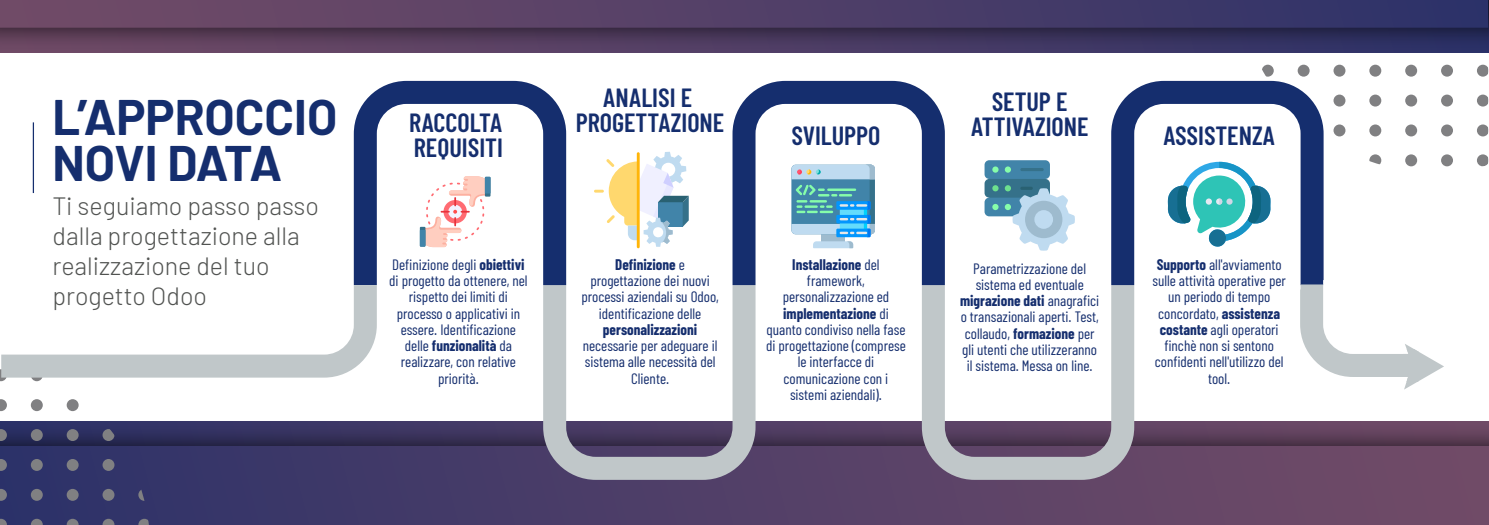
<style>
.page{position:relative;width:1489px;height:525px;background:#fff}
.page>*{position:absolute;margin:0;border:0;box-sizing:border-box;transform-origin:0 0}
.t1{font:700 48.75px/46.2px "Barlow";color:#152e6e}
.t2{font:600 26.25px/25px "Barlow Condensed";color:#152e6e;text-align:center}
.t3{font:300 25px/30px "Barlow";color:#515351}
.t4{font:15px/16.2px "Barlow Condensed";color:#152e6e;text-align:center}
.t5{font:700 15px "Barlow Condensed";color:#152e6e}
.s1{font-weight:700}
</style>
<div class="page">
<div style="left:1262px;top:65px;width:12px;height:12px;background:#808082;border-radius:50%"></div>
<div style="left:1298px;top:65px;width:12px;height:12px;background:#808082;border-radius:50%"></div>
<div style="left:1333px;top:65px;width:12px;height:12px;background:#808082;border-radius:50%"></div>
<div style="left:1369px;top:65px;width:12px;height:12px;background:#808082;border-radius:50%"></div>
<div style="left:1405px;top:65px;width:12px;height:12px;background:#808082;border-radius:50%"></div>
<div style="left:1441px;top:65px;width:12px;height:12px;background:#808082;border-radius:50%"></div>
<div style="left:1477px;top:65px;width:11px;height:12px;background:#808082;border-radius:50%"></div>
<div style="left:1333px;top:94px;width:12px;height:12px;background:#808082;border-radius:50%"></div>
<div style="left:1369px;top:94px;width:12px;height:12px;background:#808082;border-radius:50%"></div>
<div style="left:1405px;top:94px;width:12px;height:12px;background:#808082;border-radius:50%"></div>
<div style="left:1441px;top:94px;width:12px;height:12px;background:#808082;border-radius:50%"></div>
<div style="left:1477px;top:94px;width:11px;height:12px;background:#808082;border-radius:50%"></div>
<div style="left:1333px;top:124px;width:12px;height:12px;background:#808082;border-radius:50%"></div>
<div style="left:1369px;top:124px;width:12px;height:12px;background:#808082;border-radius:50%"></div>
<div style="left:1405px;top:124px;width:12px;height:12px;background:#808082;border-radius:50%"></div>
<div style="left:1441px;top:124px;width:12px;height:12px;background:#808082;border-radius:50%"></div>
<div style="left:1477px;top:124px;width:11px;height:12px;background:#808082;border-radius:50%"></div>
<svg style="left:1369px;top:154px;width:12px;height:12px"></svg>
<div style="left:1405px;top:154px;width:12px;height:12px;background:#808082;border-radius:50%"></div>
<div style="left:1441px;top:154px;width:12px;height:12px;background:#808082;border-radius:50%"></div>
<div style="left:1477px;top:154px;width:11px;height:12px;background:#808082;border-radius:50%"></div>
<img style="left:0;top:421px;width:1488px;height:25px">
<div style="left:0;top:446px;width:1488px;height:78px;background:linear-gradient(to right,#2e3369,#744c67)"></div>
<svg style="left:0;top:369px;width:1px;height:12px"></svg>
<svg style="left:0;top:399px;width:7px;height:12px"></svg>
<div style="left:31px;top:399px;width:12px;height:12px;background:#808082;border-radius:50%"></div>
<div style="left:67px;top:399px;width:12px;height:12px;background:#808082;border-radius:50%"></div>
<svg style="left:0;top:429px;width:7px;height:12px"></svg>
<div style="left:31px;top:429px;width:12px;height:12px;background:#808082;border-radius:50%"></div>
<div style="left:67px;top:429px;width:12px;height:12px;background:#808082;border-radius:50%"></div>
<div style="left:103px;top:429px;width:11px;height:12px;background:#808082;border-radius:50%"></div>
<svg style="left:138px;top:429px;width:11px;height:12px"></svg>
<svg style="left:0;top:458px;width:7px;height:12px"></svg>
<div style="left:31px;top:458px;width:12px;height:12px;background:#808082;border-radius:50%"></div>
<div style="left:67px;top:458px;width:12px;height:12px;background:#808082;border-radius:50%"></div>
<div style="left:103px;top:458px;width:11px;height:12px;background:#808082;border-radius:50%"></div>
<svg style="left:138px;top:458px;width:11px;height:12px"></svg>
<svg style="left:0;top:488px;width:7px;height:12px"></svg>
<div style="left:31px;top:488px;width:12px;height:12px;background:#808082;border-radius:50%"></div>
<div style="left:67px;top:488px;width:12px;height:12px;background:#808082;border-radius:50%"></div>
<div style="left:103px;top:488px;width:11px;height:12px;background:#808082;border-radius:50%"></div>
<svg style="left:138px;top:488px;width:11px;height:12px"></svg>
<svg style="left:0;top:518px;width:7px;height:6px"></svg>
<svg style="left:31px;top:518px;width:12px;height:6px"></svg>
<svg style="left:67px;top:518px;width:12px;height:6px"></svg>
<svg style="left:103px;top:518px;width:11px;height:6px"></svg>
<svg style="left:138px;top:518px;width:11px;height:6px"></svg>
<img style="left:0;top:28px;width:1488px;height:25px">
<div style="left:0;top:0;width:1488px;height:28px;background:linear-gradient(to right,#754c67,#2e3269)"></div>
<hr style="left:33px;top:122px;width:1px;height:71px;background:#152e6e">
<svg style="left:538px;top:285px;width:223px;height:194px"></svg>
<svg style="left:353px;top:81px;width:214px;height:204px"></svg>
<svg style="left:917px;top:285px;width:222px;height:194px"></svg>
<svg style="left:732px;top:81px;width:213px;height:204px"></svg>
<svg style="left:1111px;top:81px;width:213px;height:204px"></svg>
<svg style="left:1px;top:285px;width:376px;height:97px"></svg>
<svg style="left:1295px;top:284px;width:149px;height:106px"></svg>
<svg style="left:1168px;top:162px;width:103px;height:86px"></svg>
<div style="left:984px;top:160px;width:66px;height:19px;background:#4184a9;border-radius:5px"></div>
<svg style="left:992px;top:166px;width:7px;height:7px"></svg>
<div style="left:1005px;top:166px;width:6px;height:7px;background:#86fdaa;border-radius:50%"></div>
<hr style="left:1020px;top:168px;width:24px;height:3px;background:#35718a;border-radius:2px">
<svg style="left:984px;top:177px;width:91px;height:73px"></svg>
<hr style="left:637px;top:152px;width:3px;height:96px;background:#ffb509">
<svg style="left:594px;top:152px;width:95px;height:95px"></svg>
<svg style="left:420px;top:176px;width:70px;height:71px"></svg>
<svg style="left:791px;top:165px;width:84px;height:83px;background:#7bb7d0"></svg>
<h1 class="t1" style="left:53px;top:90px;width:286px">L’APPROCCIO<br>NOVI DATA</h1>
<h3 class="t3" style="left:53px;top:189px;width:268px">Ti seguiamo passo passo dalla progettazione alla realizzazione del tuo progetto Odoo</h3>
<h2 class="t2" style="left:409px;top:110px;width:95px;text-align:left">RACCOLTA<br>REQUISITI</h2>
<p class="t4" style="left:389px;top:255px;width:140px">Definizione degli <span class="s1">obiettivi </span>di progetto da ottenere, nel rispetto dei limiti di processo o applicativi in essere. Identificazione delle <span class="s1">funzionalità</span> da realizzare, con relative priorità.</p>
<h2 class="t2" style="left:576px;top:85px;width:150px">ANALISI E<br>PROGETTAZIONE</h2>
<h2 class="t2" style="left:791px;top:122px;width:90px">SVILUPPO</h2>
<p class="t4" style="left:581px;top:256px;width:139px"><span class="s1">Definizione</span> e progettazione dei nuovi processi aziendali su Odoo, identificazione delle</p>
<p class="t5" style="left:603px;top:320px;width:96px">personalizzazioni</p>
<p class="t4" style="left:583px;top:337px;width:136px">necessarie per adeguare il sistema alle necessità del<br>Cliente.</p>
<p class="t4" style="left:766px;top:256px;width:141px"><span class="s1">Installazione</span> del framework, personalizzazione ed <span class="s1">implementazione</span> di quanto condiviso nella fase di progettazione (comprese le interfacce di comunicazione con i sistemi aziendali).</p>
<h2 class="t2" style="left:971px;top:88px;width:119px">SETUP E<br>ATTIVAZIONE</h2>
<p class="t4" style="left:960px;top:259px;width:141px">Parametrizzazione del sistema ed eventuale <span class="s1">migrazione dati</span> anagrafici o transazionali aperti. Test, collaudo, <span class="s1">formazione</span> per gli utenti che utilizzeranno il sistema. Messa on line.</p>
<h2 class="t2" style="left:1163px;top:122px;width:114px">ASSISTENZA</h2>
<p class="t4" style="left:1152px;top:256px;width:135px"><span class="s1">Supporto</span> all'avviamento sulle attività operative per un periodo di tempo concordato, <span class="s1">assistenza costante</span> agli operatori finchè non si sentono confidenti nell'utilizzo del tool.</p>
</div>
